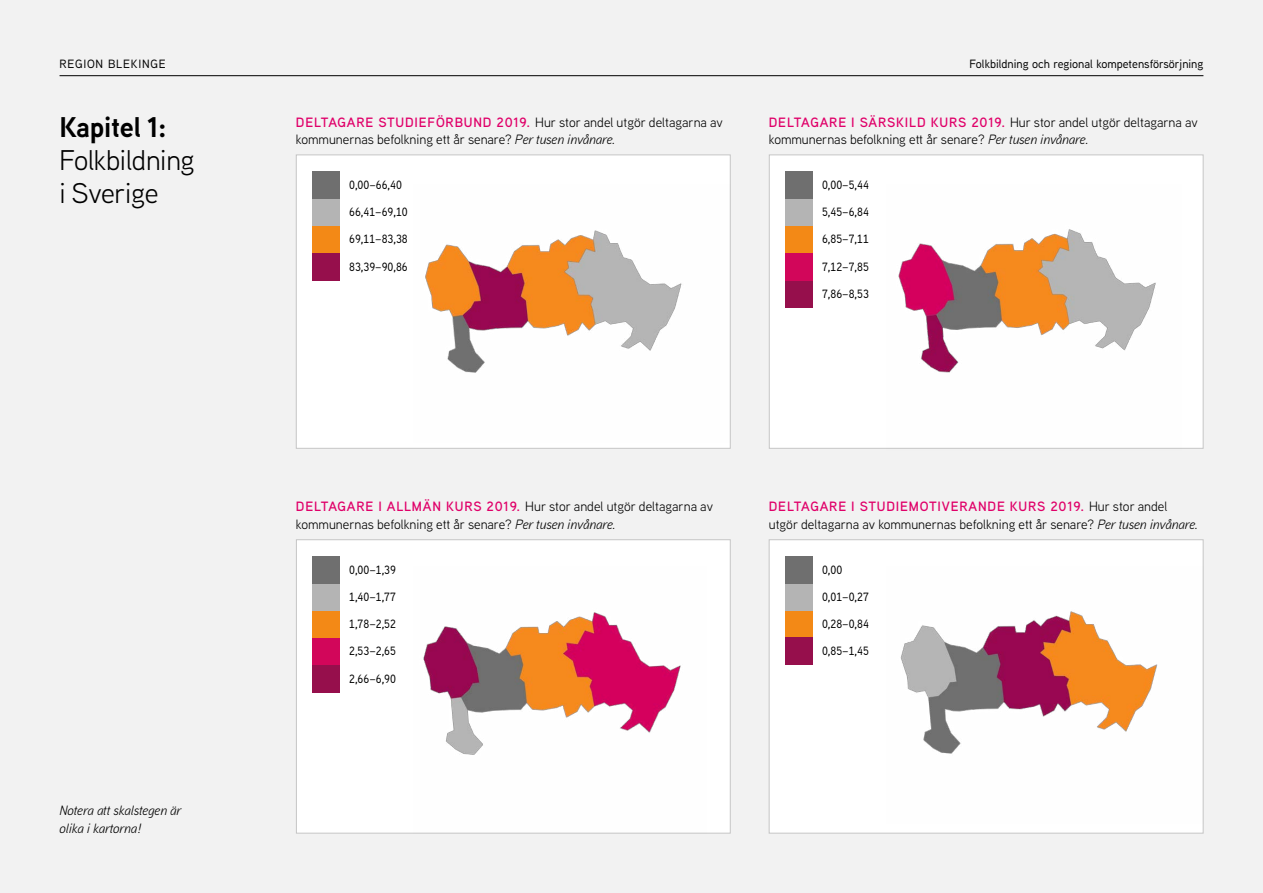
<style>
.page{position:relative;width:1263px;height:893px;background:#f2f2f2}
.page>*{position:absolute;margin:0;border:0;box-sizing:border-box;transform-origin:0 0}
.t1{font:28.5px/33px "Aaux Next";letter-spacing:-.01em;color:#000}
.t2{font:700 28.5px "Aaux Next";letter-spacing:-.01em;color:#000}
.t3{font:13.5px/17.2px "Aaux Next";color:#000}
.t4{font:italic 13.5px/18px "Aaux Next";color:#000}
.Legendsiffra{font:500 12px "Aaux Next";color:#000}
.Legendsiffra-2{font:500 12px "Aaux Next";letter-spacing:.06em;color:#000}
.s1{font-weight:600;color:#e00069}
.s2{font-style:italic}
</style>
<div class="page">
<hr style="left:60px;top:75px;width:1143px;height:1px;background:#000">
<div style="left:769px;top:539px;width:434px;height:294px;background:#fff;border:1px solid #c6c6c6"></div>
<div style="left:296px;top:155px;width:434px;height:294px;background:#fff;border:1px solid #c6c6c6"></div>
<div style="left:296px;top:539px;width:434px;height:294px;background:#fff;border:1px solid #c6c6c6"></div>
<div style="left:769px;top:155px;width:434px;height:294px;background:#fff;border:1px solid #c6c6c6"></div>
<div style="left:313px;top:665px;width:27px;height:27px;background:#960f4c"></div>
<div style="left:313px;top:638px;width:27px;height:27px;background:#d2065a"></div>
<div style="left:313px;top:610px;width:27px;height:28px;background:#f38916"></div>
<div style="left:785px;top:610px;width:28px;height:28px;background:#f38916"></div>
<div style="left:313px;top:226px;width:27px;height:27px;background:#f38916"></div>
<div style="left:313px;top:583px;width:27px;height:27px;background:#b4b4b4"></div>
<div style="left:785px;top:583px;width:28px;height:27px;background:#b4b4b4"></div>
<div style="left:313px;top:199px;width:27px;height:27px;background:#b4b4b4"></div>
<div style="left:313px;top:556px;width:27px;height:27px;background:#6f6f6f"></div>
<div style="left:785px;top:556px;width:28px;height:27px;background:#6f6f6f"></div>
<div style="left:313px;top:171px;width:27px;height:28px;background:#6f6f6f"></div>
<div style="left:785px;top:280px;width:28px;height:27px;background:#960f4c"></div>
<div style="left:785px;top:253px;width:28px;height:27px;background:#d2065a"></div>
<div style="left:785px;top:226px;width:28px;height:27px;background:#f38916"></div>
<div style="left:785px;top:199px;width:28px;height:27px;background:#b4b4b4"></div>
<div style="left:785px;top:171px;width:28px;height:28px;background:#6f6f6f"></div>
<div style="left:785px;top:638px;width:28px;height:27px;background:#960f4c"></div>
<div style="left:313px;top:253px;width:27px;height:27px;background:#960f4c"></div>
<img style="left:886px;top:229px;width:296px;height:220px">
<img style="left:425px;top:184px;width:305px;height:259px">
<img style="left:900px;top:567px;width:303px;height:256px">
<img style="left:413px;top:612px;width:294px;height:221px">
<p class="Legendsiffra-2" style="left:60px;top:56px;width:108px">Region Blekinge</p>
<p class="Legendsiffra" style="left:969px;top:56px;width:235px">Folkbildning och regional kompetensförsörjning</p>
<h1 class="t2" style="left:60px;top:107px;width:109px">Kapitel 1:</h1>
<h1 class="t1" style="left:60px;top:143px;width:137px">Folkbildning i Sverige</h1>
<p class="t4" style="left:60px;top:801px;width:123px">Notera att skalstegen är olika i kartorna!</p>
<p class="t3" style="left:296px;top:113px;width:428px"><span class="s1">DELTAGARE STUDIEFÖRBUND 2019.</span> Hur stor andel utgör deltagarna av</p>
<p class="t3" style="left:296px;top:130px;width:320px">kommunernas befolkning ett år senare? <span class="s2">Per tusen invånare.</span></p>
<p class="t3" style="left:769px;top:113px;width:430px"><span class="s1">DELTAGARE I SÄRSKILD KURS 2019.</span> Hur stor andel utgör deltagarna av kommunernas befolkning ett år senare? <span class="s2">Per tusen invånare.</span></p>
<p class="Legendsiffra" style="left:349px;top:177px;width:54px">0,00–66,40</p>
<p class="Legendsiffra" style="left:822px;top:177px;width:48px">0,00–5,44</p>
<p class="Legendsiffra" style="left:349px;top:204px;width:60px">66,41–69,10</p>
<p class="Legendsiffra" style="left:822px;top:204px;width:48px">5,45–6,84</p>
<p class="Legendsiffra" style="left:349px;top:231px;width:60px">69,11–83,38</p>
<p class="Legendsiffra" style="left:822px;top:231px;width:48px">6,85–7,11</p>
<p class="Legendsiffra" style="left:349px;top:258px;width:60px">83,39–90,86</p>
<p class="Legendsiffra" style="left:822px;top:258px;width:48px">7,12–7,85</p>
<p class="Legendsiffra" style="left:822px;top:285px;width:48px">7,86–8,53</p>
<p class="t3" style="left:296px;top:498px;width:419px"><span class="s1">DELTAGARE I ALLMÄN KURS 2019.</span> Hur stor andel utgör deltagarna av kommunernas befolkning ett år senare? <span class="s2">Per tusen invånare.</span></p>
<p class="t3" style="left:769px;top:498px;width:430px"><span class="s1">DELTAGARE I STUDIEMOTIVERANDE KURS 2019.</span> Hur stor andel utgör deltagarna av kommunernas befolkning ett år senare? <span class="s2">Per tusen invånare.</span></p>
<p class="Legendsiffra" style="left:349px;top:561px;width:48px">0,00–1,39</p>
<p class="Legendsiffra" style="left:822px;top:561px;width:22px">0,00</p>
<p class="Legendsiffra" style="left:349px;top:588px;width:48px">1,40–1,77</p>
<p class="Legendsiffra" style="left:822px;top:588px;width:48px">0,01–0,27</p>
<p class="Legendsiffra" style="left:349px;top:616px;width:48px">1,78–2,52</p>
<p class="Legendsiffra" style="left:822px;top:616px;width:48px">0,28–0,84</p>
<p class="Legendsiffra" style="left:349px;top:643px;width:48px">2,53–2,65</p>
<p class="Legendsiffra" style="left:822px;top:643px;width:48px">0,85–1,45</p>
<p class="Legendsiffra" style="left:349px;top:670px;width:48px">2,66–6,90</p>
</div>
